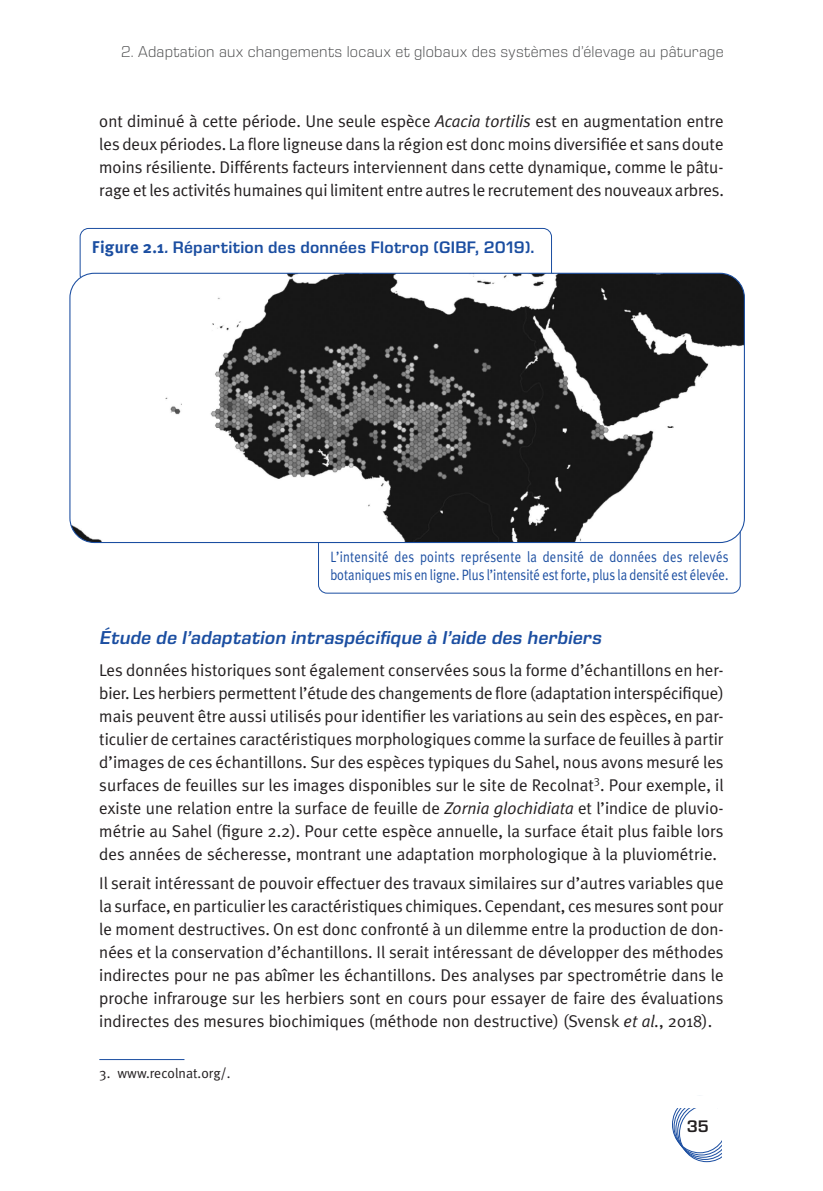
<style>
.page{position:relative;width:823px;height:1191px;background:#fff}
.page>*{position:absolute;margin:0;border:0;box-sizing:border-box;transform-origin:0 0}
.Titre_3_quae3{font:italic 600 19px "Eurostile Next LT Pro";color:#1b4ea1}
.t1{font:17px/23px "Meta Plus Normal";color:#231f20;text-align:justify}
.quae-titre-figure{font:600 17px "Eurostile Next LT Pro";letter-spacing:.015em;color:#1b4ea1}
.t2{font:600 17px "Eurostile Next LT Pro";color:#231f20}
.t3{font:300 16px "Eurostile Next LT Pro";letter-spacing:.015em;color:#4b4c4d}
.quae-note-figure{font:15px/18px "Meta Plus Normal";color:#1b4ea1;scale:.85 1}
.quae-note_bas_de_pag{font:14px "Meta Plus Normal";color:#231f20}
.s1{font-style:italic}
.s2{font-family:"Meta Plus";font-weight:700}
</style>
<div class="page">
<hr style="left:99px;top:1059px;width:85px;height:1px;background:#1b4ea1">
<div style="left:318px;top:518px;width:422px;height:75px;border:1px solid #1b4ea1;border-radius:9px"></div>
<div style="left:80px;top:228px;width:471px;height:56px;border:1px solid #1b4ea1;border-radius:9px"></div>
<img style="left:71px;top:273px;width:673px;height:269px">
<p class="t3" style="left:121px;top:43px;width:603px">2. Adaptation aux changements locaux et globaux des systèmes d’élevage au pâturage</p>
<p class="t1" style="left:99px;top:109px;width:625px">ont diminué à cette période. Une seule espèce <span class="s1">Acacia tortilis</span> est en augmentation entre les deux périodes. La flore ligneuse dans la région est donc moins diversifiée et sans doute moins résiliente. Différents facteurs interviennent dans cette dynamique, comme le pâtu&shy;rage et les activités humaines qui limitent entre autres le recrutement des nouveaux arbres.</p>
<p class="quae-titre-figure" style="left:92px;top:238px;width:444px"><span class="s2">Figure 2.1</span><span class="s1">.</span> Répartition des données Flotrop (GIBF, 2019).</p>
<p class="quae-note-figure" style="left:330px;top:548px;width:469px">L’intensité des points représente la densité de données des relevés botaniques mis en ligne. Plus l’intensité est forte, plus la densité est élevée.</p>
<p class="Titre_3_quae3" style="left:99px;top:627px;width:507px">Étude de l’adaptation intraspécifique à l’aide des herbiers</p>
<p class="t1" style="left:99px;top:658px;width:625px">Les données historiques sont également conservées sous la forme d’échantillons en her&shy;bier. Les herbiers permettent l’étude des changements de flore (adaptation interspécifique) mais peuvent être aussi utilisés pour identifier les variations au sein des espèces, en par&shy;ticulier de certaines caractéristiques morphologiques comme la surface de feuilles à partir d’images de ces échantillons. Sur des espèces typiques du Sahel, nous avons mesuré les surfaces de feuilles sur les images disponibles sur le site de Recolnat<sup>3</sup>. Pour exemple, il existe une relation entre la surface de feuille de <span class="s1">Zornia glochidiata</span> et l’indice de pluvio&shy;métrie au Sahel (figure 2.2). Pour cette espèce annuelle, la surface était plus faible lors des années de sécheresse, montrant une adaptation morphologique à la pluviométrie.</p>
<p class="t1" style="left:99px;top:871px;width:625px">Il serait intéressant de pouvoir effectuer des travaux similaires sur d’autres variables que la surface, en particulier les caractéristiques chimiques. Cependant, ces mesures sont pour le moment destructives. On est donc confronté à un dilemme entre la production de don&shy;nées et la conservation d’échantillons. Il serait intéressant de développer des méthodes indirectes pour ne pas abîmer les échantillons. Des analyses par spectrométrie dans le proche infrarouge sur les herbiers sont en cours pour essayer de faire des évaluations indirectes des mesures biochimiques (méthode non destructive) (Svensk <span class="s1">et al.</span>, 2018).</p>
<p class="quae-note_bas_de_pag" style="left:99px;top:1064px;width:133px">3. www.recolnat.org/.</p>
<p class="t2" style="left:686px;top:1117px;width:23px">35</p>
</div>
